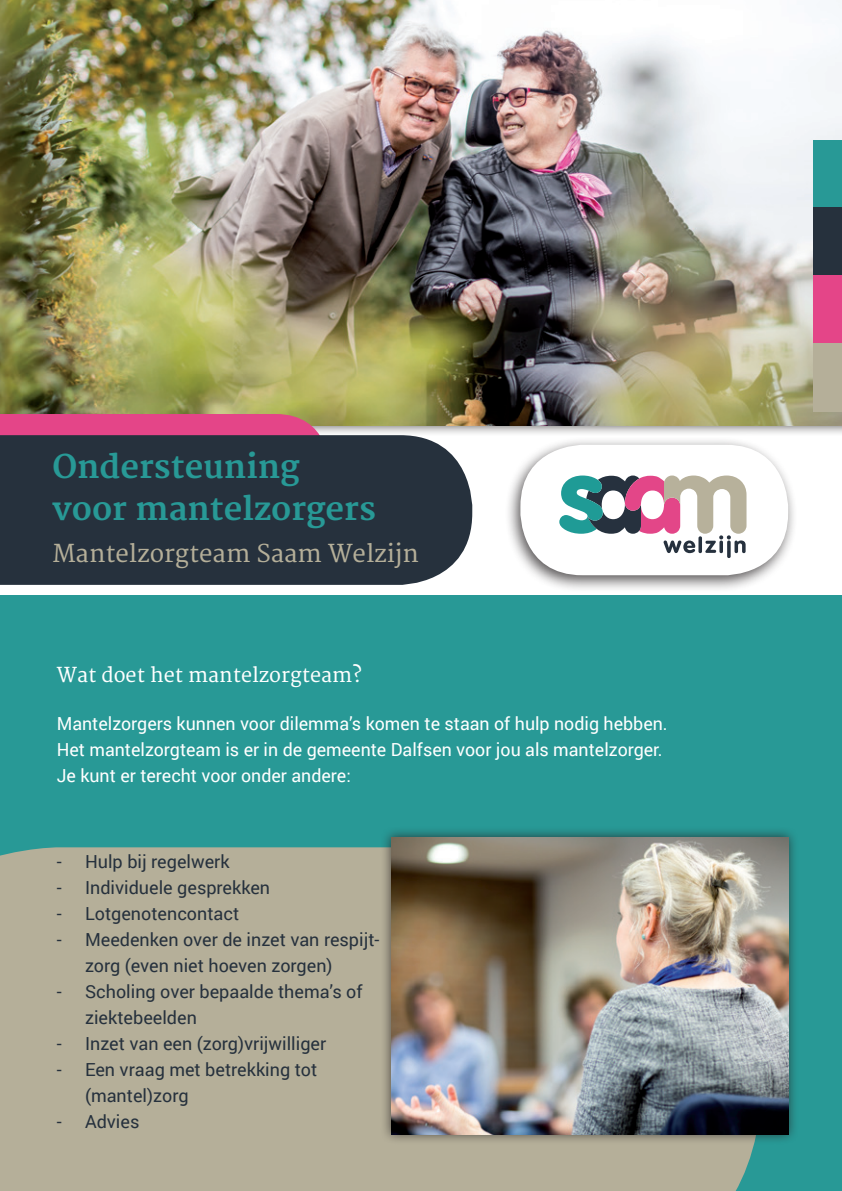
<style>
.page{position:relative;width:842px;height:1191px;background:#fff}
.page>*{position:absolute;margin:0;border:0;box-sizing:border-box;transform-origin:0 0}
.t1{font:700 32px/42px "Merriweather";color:#289996}
.t2{font:24px "Merriweather";color:#b5af99}
.t3{font:20px "Merriweather";color:#fff}
.t4{font:18px/26px "Roboto";color:#26313d}
.t5{font:18px/26px "Roboto";color:#fff}
</style>
<div class="page">
<img style="left:0;top:0;width:842px;height:425px">
<svg style="left:0;top:414px;width:330px;height:21px;background:#df4b86"></svg>
<div style="left:0;top:435px;width:472px;height:150px;background:#26313d"></div>
<div style="left:0;top:595px;width:842px;height:596px;background:#289996"></div>
<div style="left:0;top:847px;width:754px;height:344px;background:#b5af99"></div>
<div style="left:504px;top:437px;width:293px;height:156px;background:#231f20;opacity:.75"></div>
<div style="left:520px;top:445px;width:268px;height:130px;background:#fff;border-radius:62px"></div>
<svg style="left:559px;top:475px;width:187px;height:83px"></svg>
<div style="left:380px;top:826px;width:419px;height:319px;background:#231f20;opacity:.75"></div>
<img style="left:391px;top:837px;width:397px;height:297px">
<div style="left:814px;top:140px;width:28px;height:68px;background:#289996"></div>
<div style="left:814px;top:208px;width:28px;height:68px;background:#26313d"></div>
<div style="left:814px;top:276px;width:28px;height:68px;background:#e44588"></div>
<div style="left:814px;top:344px;width:28px;height:68px;background:#b5af99"></div>
<h1 class="t1" style="left:52px;top:447px;width:325px">Ondersteuning voor mantelzorgers</h1>
<h2 class="t2" style="left:52px;top:539px;width:368px">Mantelzorgteam Saam Welzijn</h2>
<p class="t3" style="left:57px;top:663px;width:307px">Wat doet het mantelzorgteam?</p>
<p class="t5" style="left:57px;top:710px;width:612px">Mantelzorgers kunnen voor dilemma’s komen te staan of hulp nodig hebben.<br>Het mantelzorgteam is er in de gemeente Dalfsen voor jou als mantelzorger.<br>Je kunt er terecht voor onder andere:</p>
<p class="t4" style="left:57px;top:848px;width:174px">- Hulp bij regelwerk</p>
<p class="t4" style="left:57px;top:874px;width:215px">- Individuele gesprekken</p>
<p class="t4" style="left:57px;top:900px;width:184px">- Lotgenotencontact</p>
<p class="t4" style="left:85px;top:926px;width:296px;text-indent:-28px">- Meedenken over de inzet van respijt&shy;zorg (even niet hoeven zorgen)</p>
<p class="t4" style="left:85px;top:978px;width:279px;text-indent:-28px">- Scholing over bepaalde thema’s of ziektebeelden</p>
<p class="t4" style="left:57px;top:1030px;width:271px">- Inzet van een (zorg)vrijwilliger</p>
<p class="t4" style="left:85px;top:1056px;width:234px;text-indent:-28px">- Een vraag met betrekking tot (mantel)zorg</p>
<p class="t4" style="left:57px;top:1107px;width:84px">- Advies</p>
</div>
